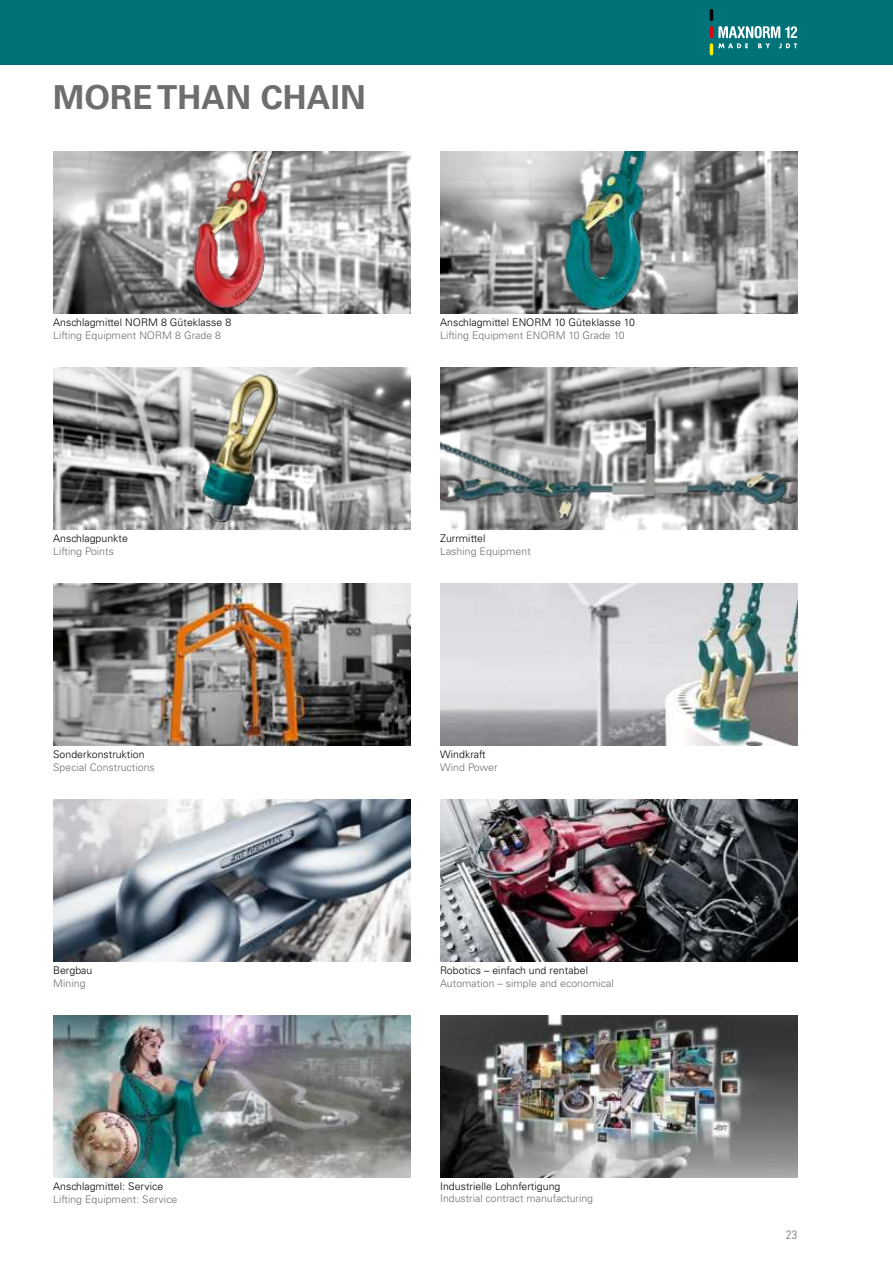
<style>
.page{position:relative;width:893px;height:1263px;background:#fff}
.page>*{position:absolute;margin:0;border:0;box-sizing:border-box;transform-origin:0 0}
.t1{font:700 33px "Univers LT Std";letter-spacing:.005em;color:#6e6e6e}
.t2{font:300 condensed 12px "Univers LT Std";color:#6e6e6e}
.t3{font:300 10.5px/12.6px "Univers LT Std";letter-spacing:.005em;color:#000}
.t4{font:300 10.5px "Univers LT Std";letter-spacing:.005em;color:#6e6e6e}
.s1{color:#6e6e6e}
</style>
<div class="page">
<div style="left:0;top:0;width:893px;height:65px;background:#007378"></div>
<svg style="left:710px;top:9px;width:87px;height:46px"></svg>
<img style="left:53px;top:151px;width:357px;height:162px">
<img style="left:176px;top:151px;width:128px;height:160px">
<img style="left:440px;top:151px;width:357px;height:162px">
<img style="left:551px;top:151px;width:137px;height:162px">
<img style="left:440px;top:799px;width:357px;height:162px">
<img style="left:53px;top:583px;width:357px;height:162px">
<img style="left:53px;top:367px;width:357px;height:162px">
<img style="left:179px;top:373px;width:117px;height:148px">
<img style="left:440px;top:1015px;width:357px;height:162px">
<img style="left:53px;top:799px;width:357px;height:162px">
<img style="left:440px;top:367px;width:357px;height:38px">
<img style="left:440px;top:583px;width:357px;height:162px">
<img style="left:53px;top:1015px;width:357px;height:162px">
<img style="left:440px;top:405px;width:357px;height:125px">
<h1 class="t1" style="left:53px;top:79px;width:314px">MORE THAN CHAIN</h1>
<p class="t3" style="left:53px;top:316px;width:180px">Anschlagmittel NORM 8 Güteklasse 8</p>
<p class="t4" style="left:53px;top:329px;width:169px">Lifting Equipment NORM 8 Grade 8</p>
<p class="t3" style="left:440px;top:316px;width:196px">Anschlagmittel ENORM 10 Güteklasse 10<br><span class="s1">Lifting Equipment</span> <span class="s1">ENORM 10</span> <span class="s1">Grade 10</span></p>
<p class="t3" style="left:53px;top:532px;width:76px">Anschlagpunkte</p>
<p class="t4" style="left:53px;top:545px;width:62px">Lifting Points</p>
<p class="t3" style="left:440px;top:532px;width:47px">Zurrmittel</p>
<p class="t4" style="left:440px;top:545px;width:92px">Lashing Equipment</p>
<p class="t3" style="left:53px;top:748px;width:93px">Sonderkonstruktion</p>
<p class="t4" style="left:53px;top:761px;width:103px">Special Constructions</p>
<p class="t3" style="left:440px;top:748px;width:47px">Windkraft</p>
<p class="t4" style="left:440px;top:761px;width:59px">Wind Power</p>
<p class="t3" style="left:53px;top:964px;width:41px">Bergbau</p>
<p class="t4" style="left:53px;top:977px;width:34px">Mining</p>
<p class="t3" style="left:440px;top:964px;width:149px">Robotics – einfach und rentabel</p>
<p class="t4" style="left:440px;top:977px;width:175px">Automation – simple and economical</p>
<p class="t3" style="left:53px;top:1180px;width:112px">Anschlagmittel: Service</p>
<p class="t4" style="left:53px;top:1193px;width:126px">Lifting Equipment: Service</p>
<p class="t3" style="left:440px;top:1180px;width:122px">Industrielle Lohnfertigung</p>
<p class="t4" style="left:440px;top:1192px;width:154px">Industrial contract manufacturing</p>
<p class="t2" style="left:786px;top:1230px;width:13px">23</p>
</div>
